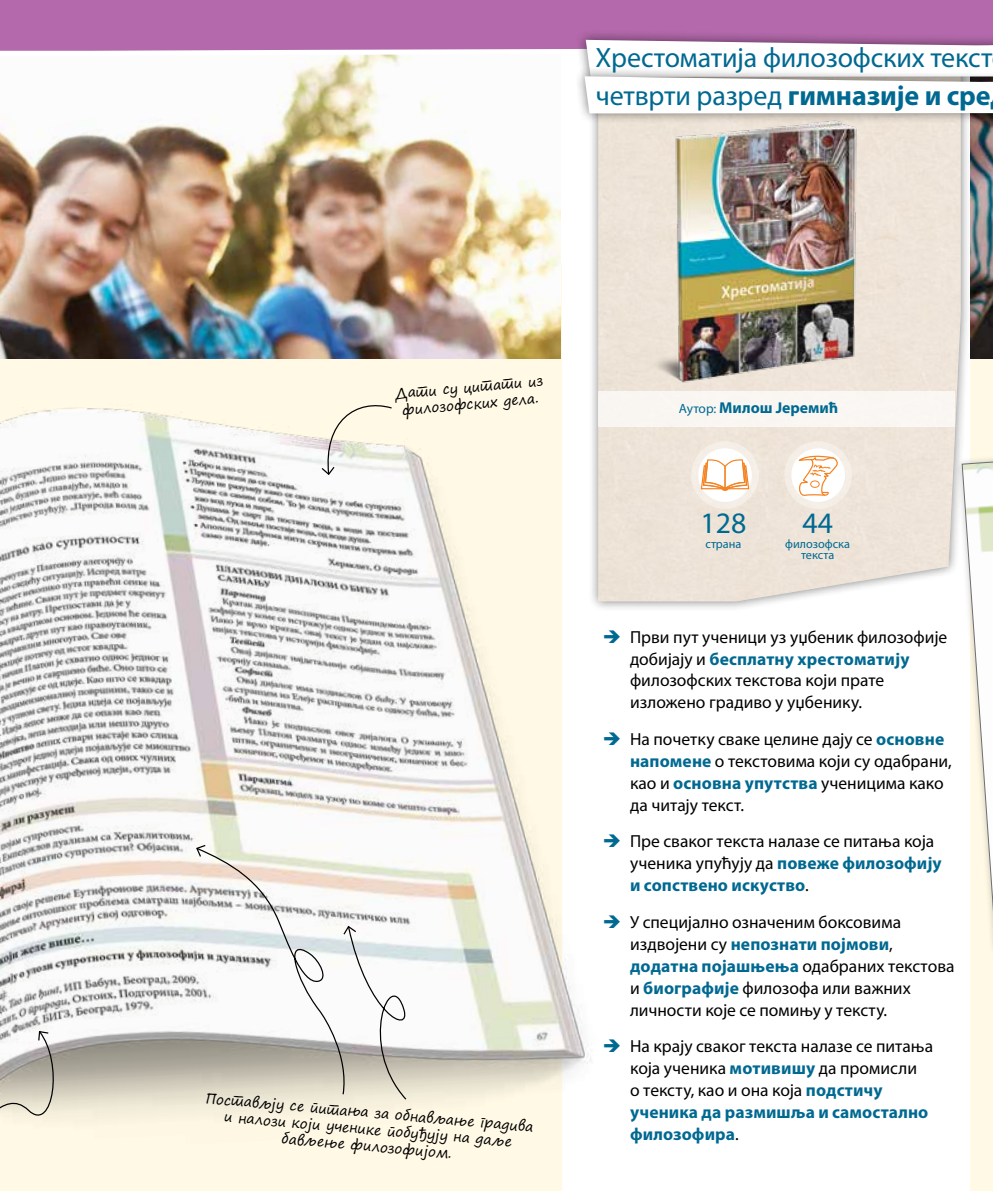
<style>
.page{position:relative;width:993px;height:1191px;background:#fff}
.page>*{position:absolute;margin:0;border:0;box-sizing:border-box;transform-origin:0 0}
.t1{font:29.75px "Myriad Pro";color:#006991}
.t2{font:28px/38.5px "Myriad Pro";letter-spacing:-.005em;color:#006991}
.t3{font:17.5px/21.9px "Myriad Pro";color:#000}
.t4{font:700 15.75px "Myriad Pro";color:#006991}
.t5{font:14px/16.8px "Segoe Print";color:#000;text-align:center}
.t6{font:14px/21.7px "Segoe Print";color:#000;scale:1.1 1}
.t7{font:12.25px/11.2px "Myriad Pro";color:#006991;text-align:center}
.s1{font-weight:700}
.s2{font-weight:400;font-size:13.47px}
.s3{font-weight:700;color:#006991}
</style>
<div class="page">
<img style="left:0;top:247px;width:591px;height:944px">
<img style="left:0;top:68px;width:560px;height:290px">
<div style="left:587px;top:0;width:383px;height:612px;background:#000;opacity:.5"></div>
<div style="left:598px;top:124px;width:362px;height:477px;background:#eee4d8"></div>
<div style="left:970px;top:263px;width:22px;height:928px;background:#fff9e6"></div>
<img style="left:970px;top:124px;width:22px;height:234px">
<svg style="left:0;top:0;width:992px;height:68px"></svg>
<div style="left:955px;top:431px;width:37px;height:526px;background:#000;opacity:.3"></div>
<svg style="left:0;top:1030px;width:64px;height:107px"></svg>
<svg style="left:320px;top:398px;width:73px;height:78px"></svg>
<svg style="left:961px;top:432px;width:31px;height:516px"></svg>
<img style="left:629px;top:124px;width:265px;height:267px">
<div style="left:691px;top:441px;width:67px;height:68px;background:#f4eee8;border-radius:50%"></div>
<div style="left:698px;top:448px;width:53px;height:54px;background:#fff;border-radius:50%"></div>
<svg style="left:700px;top:459px;width:49px;height:47px"></svg>
<div style="left:784px;top:441px;width:67px;height:68px;background:#f4eee7;border-radius:50%"></div>
<div style="left:791px;top:448px;width:53px;height:54px;background:#fff;border-radius:50%"></div>
<svg style="left:797px;top:453px;width:42px;height:44px"></svg>
<div style="left:810px;top:480px;width:9px;height:8px;border:1px solid #f58220;border-radius:50%"></div>
<div style="left:575px;top:29px;width:417px;height:59px;background:#000;opacity:.5"></div>
<div style="left:574px;top:66px;width:418px;height:58px;background:#000;opacity:.5"></div>
<svg style="left:584px;top:40px;width:408px;height:74px"></svg>
<div style="left:598px;top:391px;width:356px;height:35px;background:#f9f6f3"></div>
<svg style="left:195px;top:844px;width:217px;height:257px"></svg>
<h2 class="t2" style="left:595px;top:38px;width:398px">Хрестоматија филозофских текст четврти разред <span class="s1">гимназије и сре</span></h2>
<p class="t5" style="left:393px;top:385px;width:151px;rotate:-5deg">Да–ши су ци–ша–ши из филозофских gела.</p>
<p class="t5" style="left:206px;top:1089px;width:330px;rotate:5deg">Посшављју се ūишања за обнављање īраgива</p>
<p class="t6" style="left:227px;top:1083px;width:264px;text-indent:101px;rotate:5deg">–<br>и налози који ученике ūобуђују на gаље</p>
<p class="t5" style="left:282px;top:1129px;width:172px;rotate:5deg">бављење филозофијом.</p>
<p class="t4" style="left:678px;top:397px;width:161px"><span class="s2">Аутор:</span> Милош Јеремић</p>
<h1 class="t1" style="left:700px;top:504px;width:47px">128</h1>
<p class="t7" style="left:705px;top:537px;width:38px">страна</p>
<h1 class="t1" style="left:802px;top:504px;width:32px">44</h1>
<p class="t7" style="left:785px;top:537px;width:66px">филозофска текста</p>
<p class="t3" style="left:630px;top:625px;width:319px">Први пут ученици уз уџбеник филозофије добијају и <span class="s3">бесплатну хрестоматију </span>филозофских текстова који прате изложено градиво у уџбенику.</p>
<p class="t3" style="left:630px;top:728px;width:323px">На почетку сваке целине дају се <span class="s3">основне напомене</span> о текстовима који су одабрани, као и <span class="s3">основна упутства</span> ученицима како да читају текст.</p>
<p class="t3" style="left:630px;top:830px;width:313px">Пре сваког текста налазе се питања која ученика упућују да <span class="s3">повеже филозофију и сопствено искуство</span>.</p>
<p class="t3" style="left:630px;top:911px;width:326px">У специјално означеним боксовима издвојени су <span class="s3">непознати појмови</span>, <span class="s3">додатна појашњења</span> одабраних текстова и <span class="s3">биографије</span> филозофа или важних личности које се помињу у тексту.</p>
<p class="t3" style="left:630px;top:1035px;width:304px">На крају сваког текста налазе се питања која ученика <span class="s3">мотивишу</span> да промисли<br>о тексту, као и она која <span class="s3">подстичу ученика да размишља и самостално филозофира</span>.</p>
</div>
